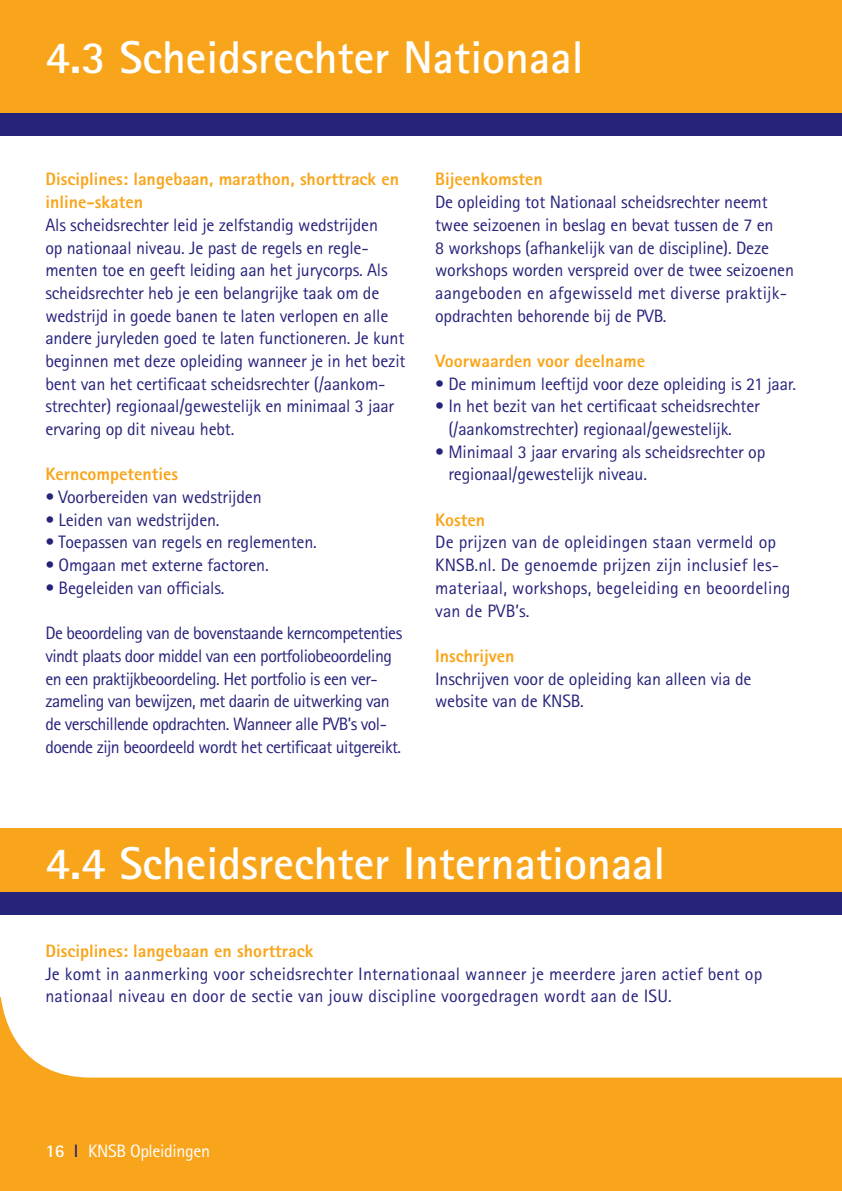
<style>
.page{position:relative;width:842px;height:1191px;background:#fff}
.page>*{position:absolute;margin:0;border:0;box-sizing:border-box;transform-origin:0 0}
.t1{font:700 46px "Rotis Sans Serif";color:#fff}
.t2{font:18px/22.6px "Rotis Sans Serif";letter-spacing:-.01em;color:#26237b}
.t3{font:18px/22.6px "Rotis Sans Serif";letter-spacing:.01em;color:#26237b}
.t4{font:18px/22.6px "Rotis Sans Serif";letter-spacing:-.03em;color:#26237b}
.t5{font:800 18px/22.6px "Rotis Sans Serif";color:#f9a51b}
.t6{font:18px "Rotis Sans Serif";letter-spacing:-.02em;color:#fff}
.s1{font-weight:700}
.s2{font-weight:700;color:#26237b}
</style>
<div class="page">
<svg style="left:0;top:997px;width:841px;height:194px;fill:#f9a51b"></svg>
<div style="left:0;top:0;width:842px;height:127px;background:#f9a51b"></div>
<div style="left:0;top:113px;width:842px;height:23px;background:#26237b"></div>
<svg style="left:841px;top:1077px;width:1px;height:114px"></svg>
<div style="left:0;top:828px;width:842px;height:78px;background:#f9a51b"></div>
<div style="left:0;top:892px;width:842px;height:23px;background:#26237b"></div>
<h1 class="t1" style="left:45px;top:29px;width:540px">4.3 Scheidsrechter Nationaal</h1>
<p class="t5" style="left:45px;top:168px;width:355px">Disciplines: langebaan, marathon, shorttrack en inline-skaten</p>
<p class="t2" style="left:45px;top:213px;width:362px">Als scheidsrechter leid je zelfstandig wedstrijden<br>op nationaal niveau. Je past de regels en regle&shy;menten toe en geeft leiding aan het jurycorps. Als scheidsrechter heb je een belangrijke taak om de wedstrijd in goede banen te laten verlopen en alle andere juryleden goed te laten functioneren. Je kunt beginnen met deze opleiding wanneer je in het bezit bent van het certificaat scheidsrechter (/aankom&shy;strechter) regionaal/gewestelijk en minimaal 3 jaar ervaring op dit niveau hebt.</p>
<p class="t5" style="left:45px;top:463px;width:134px">Kerncompetenties</p>
<p class="t2" style="left:45px;top:485px;width:218px">• Voorbereiden van wedstrijden</p>
<p class="t2" style="left:45px;top:508px;width:176px">• Leiden van wedstrijden.</p>
<p class="t2" style="left:45px;top:531px;width:273px">• Toepassen van regels en reglementen.</p>
<p class="t2" style="left:45px;top:553px;width:225px">• Omgaan met externe factoren.</p>
<p class="t2" style="left:45px;top:576px;width:181px">• Begeleiden van officials.</p>
<p class="t4" style="left:45px;top:621px;width:358px">De beoordeling van de bovenstaande kerncompetenties vindt plaats door middel van een portfoliobeoordeling en een praktijkbeoordeling. Het portfolio is een ver&shy;zameling van bewijzen, met daarin de uitwerking van de verschillende opdrachten. Wanneer alle PVB’s vol&shy;doende zijn beoordeeld wordt het certificaat uitgereikt.</p>
<p class="t5" style="left:435px;top:168px;width:109px">Bijeenkomsten</p>
<p class="t2" style="left:435px;top:191px;width:360px">De opleiding tot Nationaal scheidsrechter neemt twee seizoenen in beslag en bevat tussen de 7 en<br>8 workshops (afhankelijk van de discipline). Deze workshops worden verspreid over de twee seizoenen aangeboden en afgewisseld met diverse praktijk&shy;opdrachten behorende bij de PVB.</p>
<p class="t5" style="left:435px;top:349px;width:211px">Voorwaarden voor deelname</p>
<p class="t2" style="left:435px;top:372px;width:362px">• De minimum leeftijd voor deze opleiding is 21 jaar.</p>
<p class="t2" style="left:448px;top:395px;width:313px;text-indent:-13px">• In het bezit van het certificaat scheidsrechter (/aankomstrechter) regionaal/gewestelijk.</p>
<p class="t2" style="left:448px;top:440px;width:318px;text-indent:-13px">• Minimaal 3 jaar ervaring als scheidsrechter op regionaal/gewestelijk niveau.</p>
<p class="t5" style="left:435px;top:508px;width:51px">Kosten</p>
<p class="t3" style="left:435px;top:531px;width:357px">De prijzen van de opleidingen staan vermeld op KNSB.nl. De genoemde prijzen zijn inclusief les&shy;materiaal, workshops, begeleiding en beoordeling van de PVB’s.</p>
<p class="t5" style="left:435px;top:644px;width:81px">Inschrijven</p>
<p class="t2" style="left:435px;top:667px;width:318px">Inschrijven voor de opleiding kan alleen via de website van de KNSB.</p>
<h1 class="t1" style="left:45px;top:834px;width:622px">4.4 Scheidsrechter Internationaal</h1>
<p class="t5" style="left:45px;top:939px;width:270px">Disciplines: langebaan en shorttrack</p>
<p class="t3" style="left:45px;top:962px;width:719px">Je komt in aanmerking voor scheidsrechter Internationaal wanneer je meerdere jaren actief bent op nationaal niveau en door de sectie van jouw discipline voorgedragen wordt aan de ISU.</p>
<p class="t6" style="left:45px;top:1140px;width:166px"><span class="s1">16</span> <span class="s2">I</span> KNSB Opleidingen</p>
</div>
